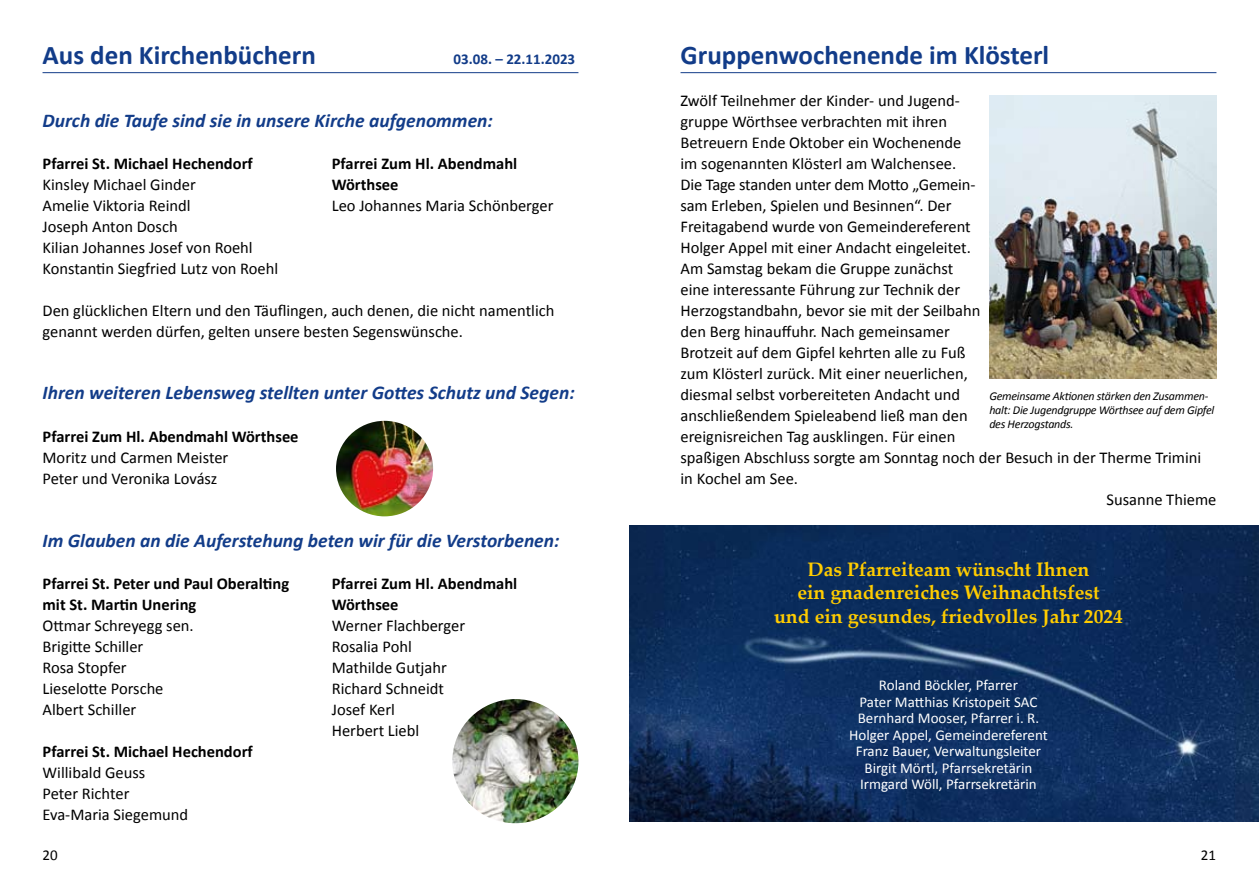
<style>
.page{position:relative;width:1259px;height:893px;background:#fff}
.page>*{position:absolute;margin:0;border:0;box-sizing:border-box;transform-origin:0 0}
.t1{font:700 27px "Calibri";color:#123c89}
.t2{font:italic 700 19.5px "Calibri";color:#123c89}
.t3{font:700 19.5px/23.4px "Palatino Linotype";color:#fc0;text-align:center}
.t4{font:16.5px/21px "Calibri";color:#000}
.t5{font:700 16.5px/21px "Calibri";color:#000}
.t6{font:15px/16.5px "Calibri";color:#fff;text-align:center}
.t7{font:700 15px "Calibri";color:#123c89}
.t8{font:15px "Calibri";color:#000}
.t9{font:italic 12px/14.4px "Calibri";letter-spacing:-.02em;color:#000}
</style>
<div class="page">
<hr style="left:43px;top:72px;width:535px;height:1px;background:#123c89">
<img style="left:452px;top:699px;width:126px;height:124px">
<img style="left:629px;top:526px;width:630px;height:295px">
<img style="left:336px;top:421px;width:97px;height:95px">
<hr style="left:680px;top:72px;width:536px;height:1px;background:#123c89">
<img style="left:989px;top:95px;width:227px;height:284px">
<h1 class="t1" style="left:43px;top:38px;width:275px">Aus den Kirchenbüchern</h1>
<p class="t7" style="left:454px;top:49px;width:123px">03.08. – 22.11.2023</p>
<p class="t2" style="left:43px;top:108px;width:452px">Durch die Taufe sind sie in unsere Kirche aufgenommen:</p>
<p class="t5" style="left:43px;top:152px;width:212px">Pfarrei St. Michael Hechendorf</p>
<p class="t4" style="left:43px;top:173px;width:237px">Kinsley Michael Ginder<br>Amelie Viktoria Reindl<br>Joseph Anton Dosch<br>Kilian Johannes Josef von Roehl<br>Konstantin Siegfried Lutz von Roehl</p>
<p class="t5" style="left:332px;top:152px;width:187px">Pfarrei Zum Hl. Abendmahl<br>Wörthsee</p>
<p class="t4" style="left:332px;top:194px;width:223px">Leo Johannes Maria Schönberger</p>
<p class="t4" style="left:43px;top:299px;width:513px">Den glücklichen Eltern und den Täuflingen, auch denen, die nicht namentlich genannt werden dürfen, gelten unsere besten Segenswünsche.</p>
<p class="t2" style="left:43px;top:381px;width:534px">Ihren weiteren Lebensweg stellten unter Gottes Schutz und Segen:</p>
<p class="t5" style="left:43px;top:425px;width:257px">Pfarrei Zum Hl. Abendmahl Wörthsee</p>
<p class="t4" style="left:43px;top:446px;width:187px">Moritz und Carmen Meister<br>Peter und Veronika Lovász</p>
<p class="t2" style="left:43px;top:528px;width:518px">Im Glauben an die Auferstehung beten wir für die Verstorbenen:</p>
<p class="t5" style="left:43px;top:572px;width:248px">Pfarrei St. Peter und Paul Oberalting mit St. Martin Unering</p>
<p class="t4" style="left:43px;top:614px;width:153px">Ottmar Schreyegg sen.<br>Brigitte Schiller<br>Rosa Stopfer<br>Lieselotte Porsche<br>Albert Schiller</p>
<p class="t5" style="left:43px;top:740px;width:212px">Pfarrei St. Michael Hechendorf</p>
<p class="t4" style="left:43px;top:761px;width:147px">Willibald Geuss<br>Peter Richter<br>Eva-Maria Siegemund</p>
<p class="t5" style="left:332px;top:572px;width:187px">Pfarrei Zum Hl. Abendmahl<br>Wörthsee</p>
<p class="t4" style="left:332px;top:614px;width:135px">Werner Flachberger<br>Rosalia Pohl<br>Mathilde Gutjahr<br>Richard Schneidt<br>Josef Kerl<br>Herbert Liebl</p>
<h1 class="t1" style="left:680px;top:38px;width:370px">Gruppenwochenende im Klösterl</h1>
<p class="t4" style="left:680px;top:89px;width:281px">Zwölf Teilnehmer der Kinder- und Jugend-</p>
<p class="t4" style="left:680px;top:110px;width:268px">gruppe Wörthsee verbrachten mit ihren</p>
<p class="t4" style="left:680px;top:131px;width:282px">Betreuern Ende Oktober ein Wochenende</p>
<p class="t4" style="left:680px;top:152px;width:277px">im sogenannten Klösterl am Walchensee.</p>
<p class="t4" style="left:680px;top:173px;width:296px">Die Tage standen unter dem Motto „Gemein-</p>
<p class="t4" style="left:680px;top:194px;width:272px">sam Erleben, Spielen und Besinnen“. Der</p>
<p class="t4" style="left:680px;top:215px;width:292px">Freitagabend wurde von Gemeindereferent</p>
<p class="t4" style="left:680px;top:236px;width:292px">Holger Appel mit einer Andacht eingeleitet.</p>
<p class="t4" style="left:680px;top:257px;width:274px">Am Samstag bekam die Gruppe zunächst</p>
<p class="t4" style="left:680px;top:278px;width:281px">eine interessante Führung zur Technik der</p>
<p class="t4" style="left:680px;top:299px;width:301px">Herzogstandbahn, bevor sie mit der Seilbahn</p>
<p class="t4" style="left:680px;top:320px;width:271px">den Berg hinauffuhr. Nach gemeinsamer</p>
<p class="t4" style="left:680px;top:341px;width:287px">Brotzeit auf dem Gipfel kehrten alle zu Fuß</p>
<p class="t4" style="left:680px;top:362px;width:289px">zum Klösterl zurück. Mit einer neuerlichen,</p>
<p class="t4" style="left:680px;top:383px;width:281px">diesmal selbst vorbereiteten Andacht und</p>
<p class="t4" style="left:680px;top:404px;width:289px">anschließendem Spieleabend ließ man den</p>
<p class="t4" style="left:680px;top:425px;width:276px">ereignisreichen Tag ausklingen. Für einen</p>
<p class="t4" style="left:680px;top:446px;width:522px">spaßigen Abschluss sorgte am Sonntag noch der Besuch in der Therme Trimini</p>
<p class="t4" style="left:680px;top:467px;width:119px">in Kochel am See.</p>
<p class="t4" style="left:1106px;top:488px;width:111px">Susanne Thieme</p>
<p class="t9" style="left:989px;top:388px;width:226px">Gemeinsame Aktionen stärken den Zusammen&shy;halt: Die Jugendgruppe Wörthsee auf dem Gipfel des Herzogstands.</p>
<p class="t3" style="left:774px;top:557px;width:350px">Das Pfarreiteam wünscht Ihnen<br>ein gnadenreiches Weihnachtsfest<br>und ein gesundes, friedvolles Jahr 2024</p>
<p class="t6" style="left:849px;top:676px;width:200px">Roland Böckler, Pfarrer<br>Pater Matthias Kristopeit SAC<br>Bernhard Mooser, Pfarrer i. R.<br>Holger Appel, Gemeindereferent<br>Franz Bauer, Verwaltungsleiter<br>Birgit Mörtl, Pfarrsekretärin<br>Irmgard Wöll, Pfarrsekretärin</p>
<p class="t8" style="left:43px;top:846px;width:17px">20</p>
<p class="t8" style="left:1200px;top:846px;width:17px">21</p>
</div>
